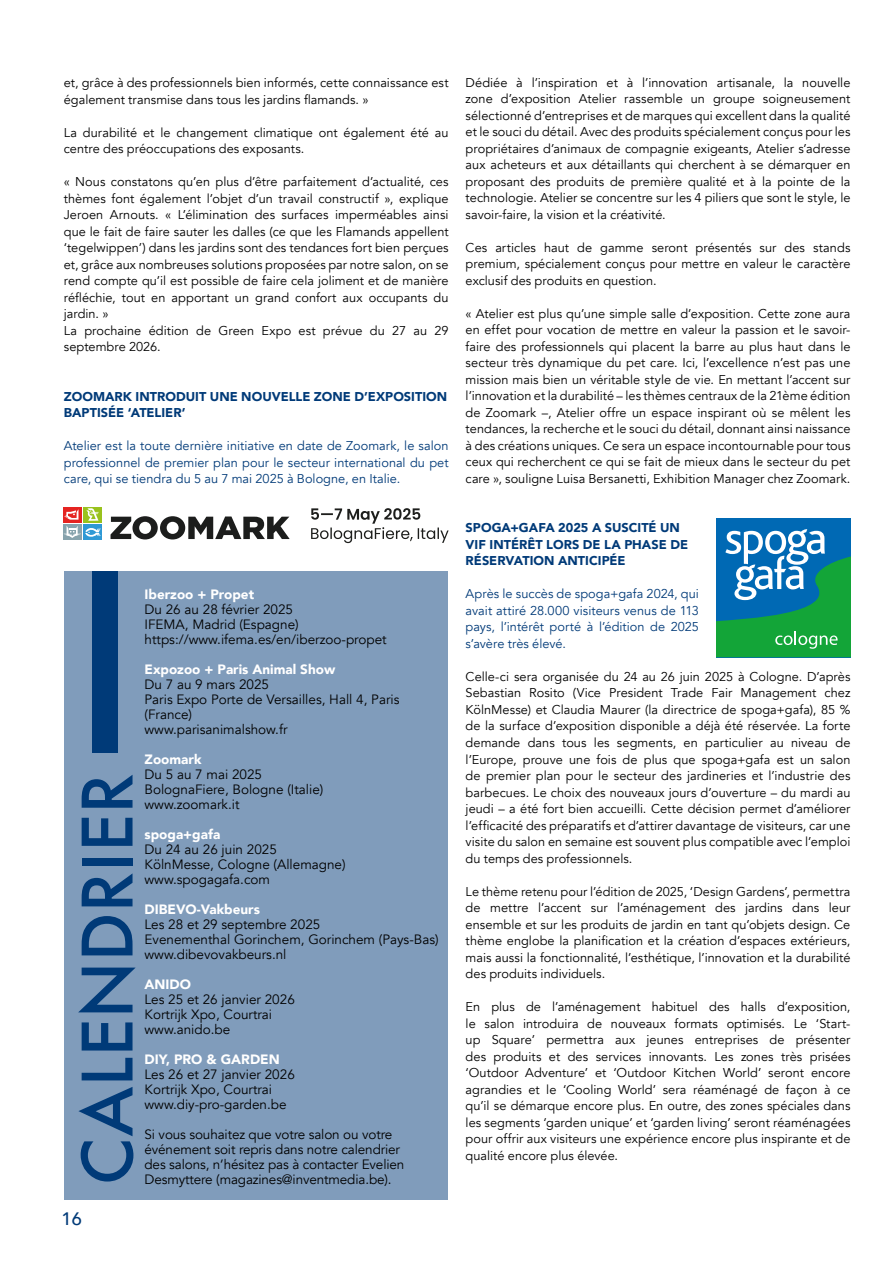
<style>
.page{position:relative;width:893px;height:1263px;background:#fff}
.page>*{position:absolute;margin:0;border:0;box-sizing:border-box;transform-origin:0 0}
.t1{font:500 67.5px "Futura";color:#003a78}
.t2{font:500 18px "Avenir";color:#003a78}
.t3{font:13.5px/15px "Avenir";color:#000}
.t4{font:900 13.5px "Avenir";color:#fff}
.t5{font:12.75px/16.5px "Avenir";letter-spacing:.005em;color:#000;text-align:justify}
.t6{font:12.75px/16.5px "Avenir";color:#003a78;text-align:justify}
.t7{font:900 12.75px/16.5px "Avenir";color:#003a78}
</style>
<div class="page">
<svg style="left:311px;top:508px;width:138px;height:35px"></svg>
<div style="left:83px;top:507px;width:19px;height:15px;background:#99c21d"></div>
<div style="left:63px;top:507px;width:18px;height:15px;background:#e52421"></div>
<div style="left:63px;top:524px;width:18px;height:15px;background:#87a3ad"></div>
<div style="left:83px;top:524px;width:19px;height:15px;background:#2e99d5"></div>
<svg style="left:64px;top:508px;width:37px;height:30px"></svg>
<svg style="left:111px;top:516px;width:179px;height:23px"></svg>
<div style="left:716px;top:518px;width:134px;height:139px;background:#0069b4"></div>
<svg style="left:716px;top:529px;width:134px;height:128px"></svg>
<div style="left:64px;top:571px;width:384px;height:628px;background:#809cbb"></div>
<div style="left:93px;top:571px;width:25px;height:182px;background:#003a78"></div>
<p class="t5" style="left:64px;top:75px;width:386px">et, grâce à des professionnels bien informés, cette connaissance est également transmise dans tous les jardins flamands. »</p>
<p class="t5" style="left:64px;top:124px;width:386px">La durabilité et le changement climatique ont également été au centre des préoccupations des exposants.</p>
<p class="t5" style="left:64px;top:174px;width:386px;text-align:left">« Nous constatons qu’en plus d’être parfaitement d’actualité, ces thèmes font également l’objet d’un travail constructif », explique Jeroen Arnouts. « L’élimination des surfaces imperméables ainsi que le fait de faire sauter les dalles (ce que les Flamands appellent ‘tegelwippen’) dans les jardins sont des tendances fort bien perçues et, grâce aux nombreuses solutions proposées par notre salon, on se rend compte qu’il est possible de faire cela joliment et de manière réfléchie, tout en apportant un grand confort aux occupants du jardin. »<br>La prochaine édition de Green Expo est prévue du 27 au 29 septembre 2026.</p>
<p class="t7" style="left:64px;top:387px;width:385px">ZOOMARK INTRODUIT UNE NOUVELLE ZONE D’EXPOSITION<br>BAPTISÉE ‘ATELIER’</p>
<p class="t6" style="left:64px;top:438px;width:386px">Atelier est la toute dernière initiative en date de Zoomark, le salon professionnel de premier plan pour le secteur international du pet care, qui se tiendra du 5 au 7 mai 2025 à Bologne, en Italie.</p>
<h1 class="t1" style="left:61px;top:1185px;width:413px;rotate:-90deg">CALENDRIER</h1>
<p class="t4" style="left:145px;top:583px;width:111px">Iberzoo + Propet</p>
<p class="t3" style="left:145px;top:602px;width:244px">Du 26 au 28 février 2025<br>IFEMA, Madrid (Espagne) https://www.ifema.es/en/iberzoo-propet</p>
<p class="t4" style="left:145px;top:658px;width:192px">Expozoo + Paris Animal Show</p>
<p class="t3" style="left:145px;top:677px;width:256px">Du 7 au 9 mars 2025<br>Paris Expo Porte de Versailles, Hall 4, Paris (France)<br>www.parisanimalshow.fr</p>
<p class="t4" style="left:145px;top:748px;width:58px">Zoomark</p>
<p class="t3" style="left:145px;top:767px;width:180px">Du 5 au 7 mai 2025<br>BolognaFiere, Bologne (Italie) www.zoomark.it</p>
<p class="t4" style="left:145px;top:823px;width:77px">spoga+gafa</p>
<p class="t3" style="left:145px;top:842px;width:203px">Du 24 au 26 juin 2025<br>KölnMesse, Cologne (Allemagne) www.spogagafa.com</p>
<p class="t4" style="left:145px;top:898px;width:117px">DIBEVO-Vakbeurs</p>
<p class="t3" style="left:145px;top:917px;width:296px">Les 28 et 29 septembre 2025<br>Evenementhal Gorinchem, Gorinchem (Pays-Bas) www.dibevovakbeurs.nl</p>
<p class="t4" style="left:145px;top:973px;width:48px">ANIDO</p>
<p class="t3" style="left:145px;top:992px;width:152px">Les 25 et 26 janvier 2026<br>Kortrijk Xpo, Courtrai www.anido.be</p>
<p class="t4" style="left:145px;top:1048px;width:137px">DIY, PRO &amp; GARDEN</p>
<p class="t3" style="left:145px;top:1067px;width:152px">Les 26 et 27 janvier 2026<br>Kortrijk Xpo, Courtrai www.diy-pro-garden.be</p>
<p class="t3" style="left:145px;top:1127px;width:261px">Si vous souhaitez que votre salon ou votre événement soit repris dans notre calendrier des salons, n’hésitez pas à contacter Evelien</p>
<p class="t3" style="left:145px;top:1172px;width:249px">Desmyttere (magazines@inventmedia.be).</p>
<h2 class="t2" style="left:62px;top:1203px;width:22px">16</h2>
<p class="t5" style="left:466px;top:75px;width:386px">Dédiée à l’inspiration et à l’innovation artisanale, la nouvelle zone d’exposition Atelier rassemble un groupe soigneusement sélectionné d’entreprises et de marques qui excellent dans la qualité et le souci du détail. Avec des produits spécialement conçus pour les propriétaires d’animaux de compagnie exigeants, Atelier s’adresse aux acheteurs et aux détaillants qui cherchent à se démarquer en proposant des produits de première qualité et à la pointe de la technologie. Atelier se concentre sur les 4 piliers que sont le style, le savoir-faire, la vision et la créativité.</p>
<p class="t5" style="left:466px;top:240px;width:386px">Ces articles haut de gamme seront présentés sur des stands premium, spécialement conçus pour mettre en valeur le caractère exclusif des produits en question.</p>
<p class="t5" style="left:466px;top:306px;width:386px">« Atelier est plus qu’une simple salle d’exposition. Cette zone aura en effet pour vocation de mettre en valeur la passion et le savoir&shy;faire des professionnels qui placent la barre au plus haut dans le secteur très dynamique du pet care. Ici, l’excellence n’est pas une mission mais bien un véritable style de vie. En mettant l’accent sur l’innovation et la durabilité – les thèmes centraux de la 21ème édition de Zoomark –, Atelier offre un espace inspirant où se mêlent les tendances, la recherche et le souci du détail, donnant ainsi naissance à des créations uniques. Ce sera un espace incontournable pour tous ceux qui recherchent ce qui se fait de mieux dans le secteur du pet care », souligne Luisa Bersanetti, Exhibition Manager chez Zoomark.</p>
<p class="t7" style="left:466px;top:519px;width:224px">SPOGA+GAFA 2025 A SUSCITÉ UN<br>VIF INTÉRÊT LORS DE LA PHASE DE<br>RÉSERVATION ANTICIPÉE</p>
<p class="t6" style="left:466px;top:586px;width:235px">Après le succès de spoga+gafa 2024, qui avait attiré 28.000 visiteurs venus de 113 pays, l’intérêt porté à l’édition de 2025 s’avère très élevé.</p>
<p class="t5" style="left:466px;top:669px;width:386px">Celle-ci sera organisée du 24 au 26 juin 2025 à Cologne. D’après Sebastian Rosito (Vice President Trade Fair Management chez KölnMesse) et Claudia Maurer (la directrice de spoga+gafa), 85 % de la surface d’exposition disponible a déjà été réservée. La forte demande dans tous les segments, en particulier au niveau de l’Europe, prouve une fois de plus que spoga+gafa est un salon de premier plan pour le secteur des jardineries et l’industrie des barbecues. Le choix des nouveaux jours d’ouverture – du mardi au jeudi – a été fort bien accueilli. Cette décision permet d’améliorer l’efficacité des préparatifs et d’attirer davantage de visiteurs, car une visite du salon en semaine est souvent plus compatible avec l’emploi du temps des professionnels.</p>
<p class="t5" style="left:466px;top:883px;width:386px">Le thème retenu pour l’édition de 2025, ‘Design Gardens’, permettra de mettre l’accent sur l’aménagement des jardins dans leur ensemble et sur les produits de jardin en tant qu’objets design. Ce thème englobe la planification et la création d’espaces extérieurs, mais aussi la fonctionnalité, l’esthétique, l’innovation et la durabilité des produits individuels.</p>
<p class="t5" style="left:466px;top:998px;width:386px">En plus de l’aménagement habituel des halls d’exposition, le salon introduira de nouveaux formats optimisés. Le ‘Start&shy;up Square’ permettra aux jeunes entreprises de présenter des produits et des services innovants. Les zones très prisées ‘Outdoor Adventure’ et ‘Outdoor Kitchen World’ seront encore agrandies et le ‘Cooling World’ sera réaménagé de façon à ce qu’il se démarque encore plus. En outre, des zones spéciales dans les segments ‘garden unique’ et ‘garden living’ seront réaménagées pour offrir aux visiteurs une expérience encore plus inspirante et de qualité encore plus élevée.</p>
</div>
